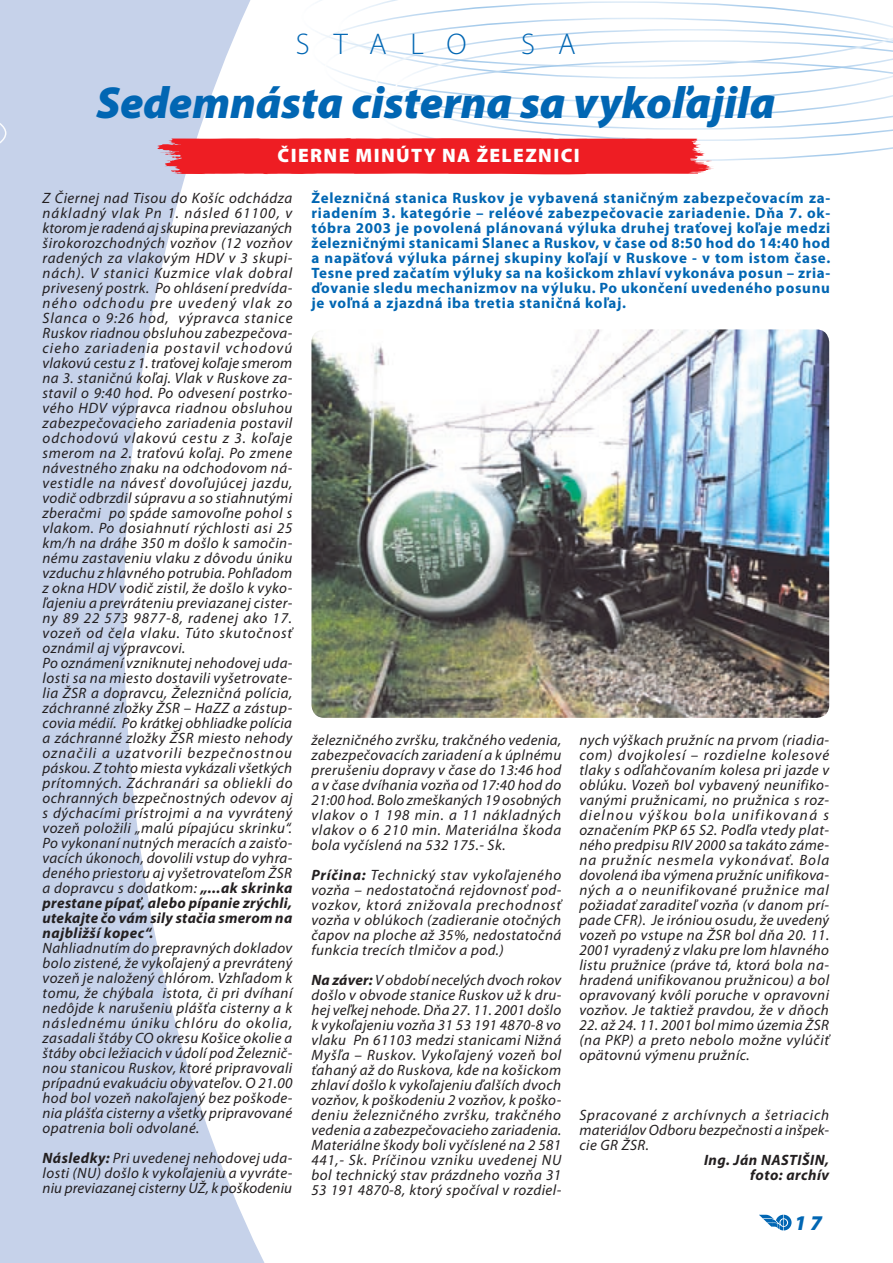
<style>
.page{position:relative;width:893px;height:1263px;background:#fff}
.page>*{position:absolute;margin:0;border:0;box-sizing:border-box;transform-origin:0 0}
.t1{font:italic 900 45px "Myriad Pro";color:#0166b3}
.t2{font:300 30px "Myriad Pro";letter-spacing:.77em;color:#0166b3}
.t3{font:italic 900 21px "Myriad Pro";color:#0166b3}
.t4{font:900 19.5px "Myriad Pro";color:#fff}
.t5{font:italic 15px/15px "Myriad Pro";letter-spacing:.03em;color:#231f20;text-align:justify}
.t6{font:700 15px/15px "Myriad Pro";letter-spacing:.05em;color:#0166b3;text-align:justify}
.t7{font:italic 700 15px/15px "Myriad Pro";letter-spacing:.03em;color:#231f20;text-align:right}
.s1{font-weight:700}
</style>
<div class="page">
<svg style="left:316px;top:0;width:577px;height:79px"></svg>
<svg style="left:378px;top:60px;width:515px;height:101px"></svg>
<svg style="left:6px;top:0;width:262px;height:1263px;fill:#c6d2ea"></svg>
<div style="left:0;top:0;width:6px;height:1263px;background:#c6d2ea"></div>
<svg style="left:759px;top:1215px;width:32px;height:15px"></svg>
<svg style="left:153px;top:138px;width:565px;height:36px;background:#ed2e34"></svg>
<img style="left:311px;top:329px;width:518px;height:389px;border-radius:13px">
<h2 class="t2" style="left:296px;top:26px;width:172px">STALO</h2>
<h2 class="t2" style="left:521px;top:26px;width:56px">S A</h2>
<h1 class="t1" style="left:96px;top:73px;width:680px">Sedemnásta cisterna sa vykoľajila</h1>
<h3 class="t4" style="left:278px;top:142px;width:26px">ČIERNE</h3>
<h3 class="t4" style="left:356px;top:142px;width:15px">MINÚTY</h3>
<h3 class="t4" style="left:442px;top:142px;width:47px">NA ŽELEZNICI</h3>
<p class="t5" style="left:43px;top:190px;width:252px;text-align:left">Z Čiernej nad Tisou do Košíc odchádza nákladný vlak Pn 1. násled 61100, v ktorom je radená aj skupina previazaných širokorozchodných vozňov (12 vozňov radených za vlakovým HDV v 3 skupi&shy;nách). V stanici Kuzmice vlak dobral privesený postrk. Po ohlásení predvída&shy;ného odchodu pre uvedený vlak zo Slanca o 9:26 hod, výpravca stanice Ruskov riadnou obsluhou zabezpečova&shy;cieho zariadenia postavil vchodovú vlakovú cestu z 1. traťovej koľaje smerom na 3. staničnú koľaj. Vlak v Ruskove za&shy;stavil o 9:40 hod. Po odvesení postrko&shy;vého HDV výpravca riadnou obsluhou zabezpečovacieho zariadenia postavil odchodovú vlakovú cestu z 3. koľaje smerom na 2. traťovú koľaj. Po zmene návestného znaku na odchodovom ná&shy;vestidle na návesť dovoľujúcej jazdu, vodič odbrzdil súpravu a so stiahnutými zberačmi po spáde samovoľne pohol s vlakom. Po dosiahnutí rýchlosti asi 25 km/h na dráhe 350 m došlo k samočin&shy;nému zastaveniu vlaku z dôvodu úniku vzduchu z hlavného potrubia. Pohľadom z okna HDV vodič zistil, že došlo k vyko&shy;ľajeniu a prevráteniu previazanej cister&shy;ny 89 22 573 9877-8, radenej ako 17. vozeň od čela vlaku. Túto skutočnosť oznámil aj výpravcovi.<br>Po oznámení vzniknutej nehodovej uda&shy;losti sa na miesto dostavili vyšetrovate&shy;lia ŽSR a dopravcu, Železničná polícia, záchranné zložky ŽSR – HaZZ a zástup&shy;covia médií. Po krátkej obhliadke polícia a záchranné zložky ŽSR miesto nehody označili a uzatvorili bezpečnostnou páskou. Z tohto miesta vykázali všetkých prítomných. Záchranári sa obliekli do ochranných bezpečnostných odevov aj s dýchacími prístrojmi a na vyvrátený vozeň položili „malú pípajúcu skrinku“.<br>Po vykonaní nutných meracích a zaisťo&shy;vacích úkonoch, dovolili vstup do vyhra&shy;deného priestoru aj vyšetrovateľom ŽSR a dopravcu s dodatkom: <span class="s1">„...ak skrinka prestane pípať, alebo pípanie zrýchli, utekajte čo vám sily stačia smerom na najbližší kopec“.</span></p>
<p class="t5" style="left:43px;top:940px;width:251px">Nahliadnutím do prepravných dokladov bolo zistené, že vykoľajený a prevrátený vozeň je naložený chlórom. Vzhľadom k tomu, že chýbala istota, či pri dvíhaní nedôjde k narušeniu plášťa cisterny a k následnému úniku chlóru do okolia, zasadali štáby CO okresu Košice okolie a štáby obci ležiacich v údolí pod Železnič&shy;nou stanicou Ruskov, ktoré pripravovali prípadnú evakuáciu obyvateľov. O 21.00 hod bol vozeň nakoľajený bez poškode&shy;nia plášťa cisterny a všetky pripravované opatrenia boli odvolané.</p>
<p class="t5" style="left:43px;top:1150px;width:251px"><span class="s1">Následky:</span> Pri uvedenej nehodovej uda&shy;losti (NU) došlo k vykoľajeniu a vyvráte&shy;niu previazanej cisterny UŽ, k poškodeniu</p>
<p class="t6" style="left:311px;top:190px;width:520px">Železničná stanica Ruskov je vybavená staničným zabezpečovacím za&shy;riadením 3. kategórie – reléové zabezpečovacie zariadenie. Dňa 7. ok&shy;tóbra 2003 je povolená plánovaná výluka druhej traťovej koľaje medzi železničnými stanicami Slanec a Ruskov, v čase od 8:50 hod do 14:40 hod a napäťová výluka párnej skupiny koľají v Ruskove - v tom istom čase.<br>Tesne pred začatím výluky sa na košickom zhlaví vykonáva posun – zria&shy;ďovanie sledu mechanizmov na výluku. Po ukončení uvedeného posunu je voľná a zjazdná iba tretia staničná koľaj.</p>
<p class="t5" style="left:311px;top:732px;width:251px">železničného zvršku, trakčného vedenia, zabezpečovacích zariadení a k úplnému prerušeniu dopravy v čase do 13:46 hod a v čase dvíhania vozňa od 17:40 hod do 21:00 hod. Bolo zmeškaných 19 osobných vlakov o 1 198 min. a 11 nákladných vlakov o 6 210 min. Materiálna škoda bola vyčíslená na 532 175.- Sk.</p>
<p class="t5" style="left:311px;top:867px;width:251px"><span class="s1">Príčina:</span> Technický stav vykoľajeného vozňa – nedostatočná rejdovnosť pod&shy;vozkov, ktorá znižovala prechodnosť vozňa v oblúkoch (zadieranie otočných čapov na ploche až 35%, nedostatočná funkcia trecích tlmičov a pod.)</p>
<p class="t5" style="left:311px;top:972px;width:251px"><span class="s1">Na záver:</span> V období necelých dvoch rokov došlo v obvode stanice Ruskov už k dru&shy;hej veľkej nehode. Dňa 27. 11. 2001 došlo k vykoľajeniu vozňa 31 53 191 4870-8 vo vlaku Pn 61103 medzi stanicami Nižná Myšľa – Ruskov. Vykoľajený vozeň bol ťahaný až do Ruskova, kde na košickom zhlaví došlo k vykoľajeniu ďalších dvoch vozňov, k poškodeniu 2 vozňov, k poško&shy;deniu železničného zvršku, trakčného vedenia a zabezpečovacieho zariadenia.<br>Materiálne škody boli vyčíslené na 2 581<br>441,- Sk. Príčinou vzniku uvedenej NU bol technický stav prázdneho vozňa 31<br>53 191 4870-8, ktorý spočíval v rozdiel-</p>
<p class="t5" style="left:579px;top:732px;width:251px">nych výškach pružníc na prvom (riadia&shy;com) dvojkolesí – rozdielne kolesové tlaky s odľahčovaním kolesa pri jazde v oblúku. Vozeň bol vybavený neunifiko&shy;vanými pružnicami, no pružnica s roz&shy;dielnou výškou bola unifikovaná s označením PKP 65 S2. Podľa vtedy plat&shy;ného predpisu RIV 2000 sa takáto záme&shy;na pružníc nesmela vykonávať. Bola dovolená iba výmena pružníc unifikova&shy;ných a o neunifikované pružnice mal požiadať zaraditeľ vozňa (v danom prí&shy;pade CFR). Je iróniou osudu, že uvedený vozeň po vstupe na ŽSR bol dňa 20. 11.<br>2001 vyradený z vlaku pre lom hlavného listu pružnice (práve tá, ktorá bola na&shy;hradená unifikovanou pružnicou) a bol opravovaný kvôli poruche v opravovni vozňov. Je taktiež pravdou, že v dňoch</p>
<p class="t5" style="left:579px;top:1017px;width:251px">22. až 24. 11. 2001 bol mimo územia ŽSR (na PKP) a preto nebolo možne vylúčiť opätovnú výmenu pružníc.</p>
<p class="t5" style="left:579px;top:1107px;width:251px">Spracované z archívnych a šetriacich materiálov Odboru bezpečnosti a inšpek&shy;cie GR ŽSR.</p>
<p class="t7" style="left:704px;top:1152px;width:127px">Ing. Ján NASTIŠIN, foto: archív</p>
<h3 class="t3" style="left:794px;top:1209px;width:29px">17</h3>
</div>
